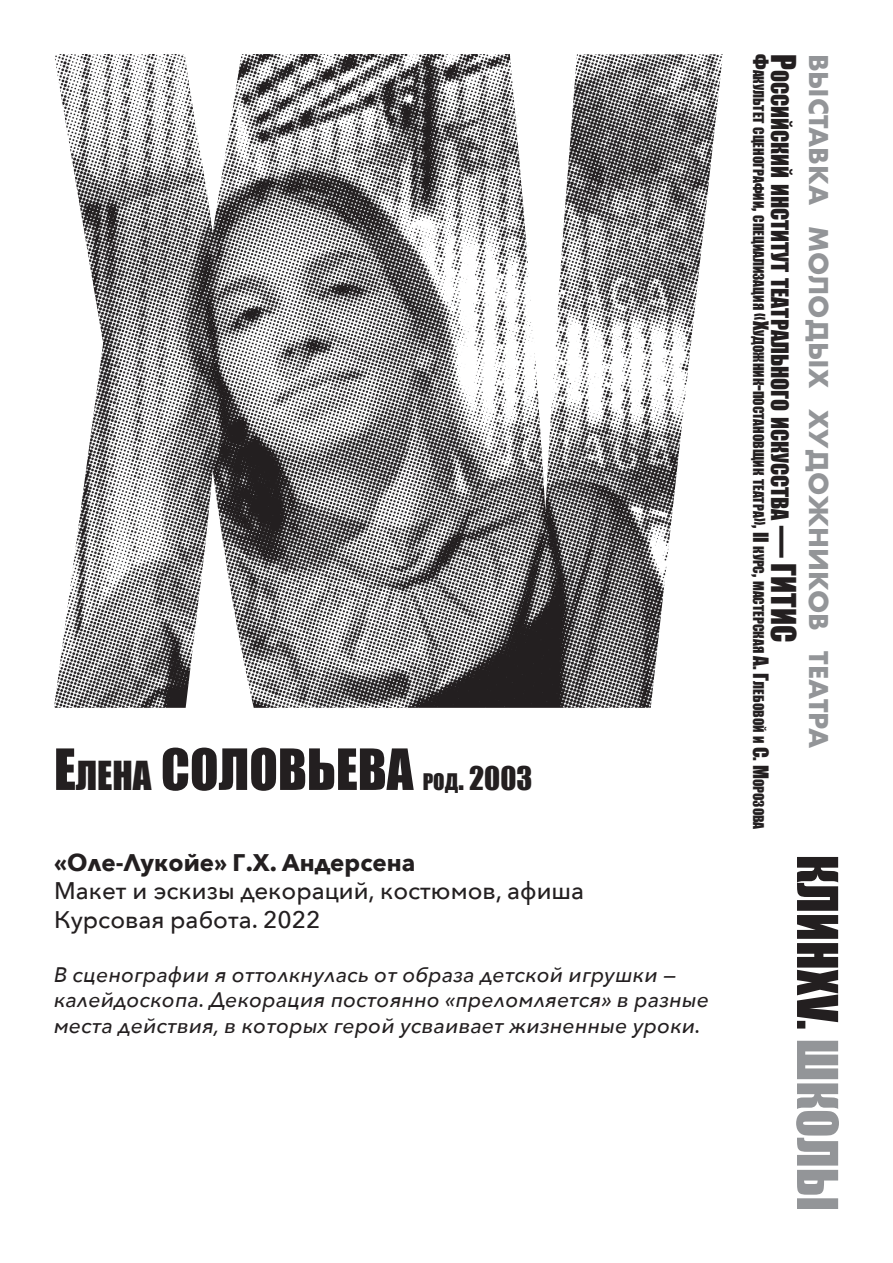
<style>
.page{position:relative;width:893px;height:1263px;background:#fff}
.page>*{position:absolute;margin:0;border:0;box-sizing:border-box;transform-origin:0 0}
.t1{font:52.5px "Impact";color:#231f20}
.t2{font:30px "Impact";color:#231f20}
.t3{font:700 25.2px "Futura";color:#939598}
.t4{font:500 24px/28.8px "Avenir Next";color:#231f20}
.t5{font:700 24px "Avenir Next";color:#231f20}
.t6{font:22.05px "Impact";color:#231f20}
.t7{font:italic 500 21px/25.2px "Avenir Next";letter-spacing:.005em;color:#231f20}
.t8{font:13.65px "Impact";color:#231f20}
.s1{font-size:36.75px}
.s2{font-size:21px}
.s3{font-size:19.5px}
.s4{font-size:31.5px}
</style>
<div class="page">
<img style="left:54px;top:54px;width:669px;height:654px">
<svg style="left:796px;top:1041px;width:43px;height:168px"></svg>
<svg style="left:797px;top:857px;width:41px;height:171px"></svg>
<h1 class="t1" style="left:54px;top:729px;width:224px">Е<span class="s1">лена</span> СОЛОВЬЕВА</h1>
<h2 class="t2" style="left:423px;top:755px;width:111px"><span class="s2">род</span>. 2003</h2>
<p class="t5" style="left:54px;top:841px;width:363px">«Оле-Лукойе» Г.Х. Андерсена</p>
<p class="t4" style="left:54px;top:876px;width:532px">Макет и эскизы декораций, костюмов, афиша<br>Курсовая работа. 2022</p>
<p class="t7" style="left:54px;top:961px;width:657px">В сценографии я оттолкнулась от образа детской игрушки — калейдоскопа. Декорация постоянно «преломляется» в разные места действия, в которых герой усваивает жизненные уроки.</p>
<p class="t8" style="left:769px;top:54px;width:777px;rotate:90deg"><span class="s3">Ф</span>акультет сценографии<span class="s3">,</span> специализация <span class="s3">«Х</span>удожник<span class="s3">-</span>постановщик театра<span class="s3">», II</span> курс<span class="s3">,</span> мастерская <span class="s3">А. Г</span>лебовой и <span class="s3">С. М</span>орозова</p>
<p class="t3" style="left:837px;top:54px;width:696px;rotate:90deg">выставка молодых художников театра</p>
<p class="t6" style="left:797px;top:54px;width:587px;rotate:90deg"><span class="s4">Р</span>оссийский институт театрального искусства <span class="s4">— ГИТИС</span></p>
</div>
